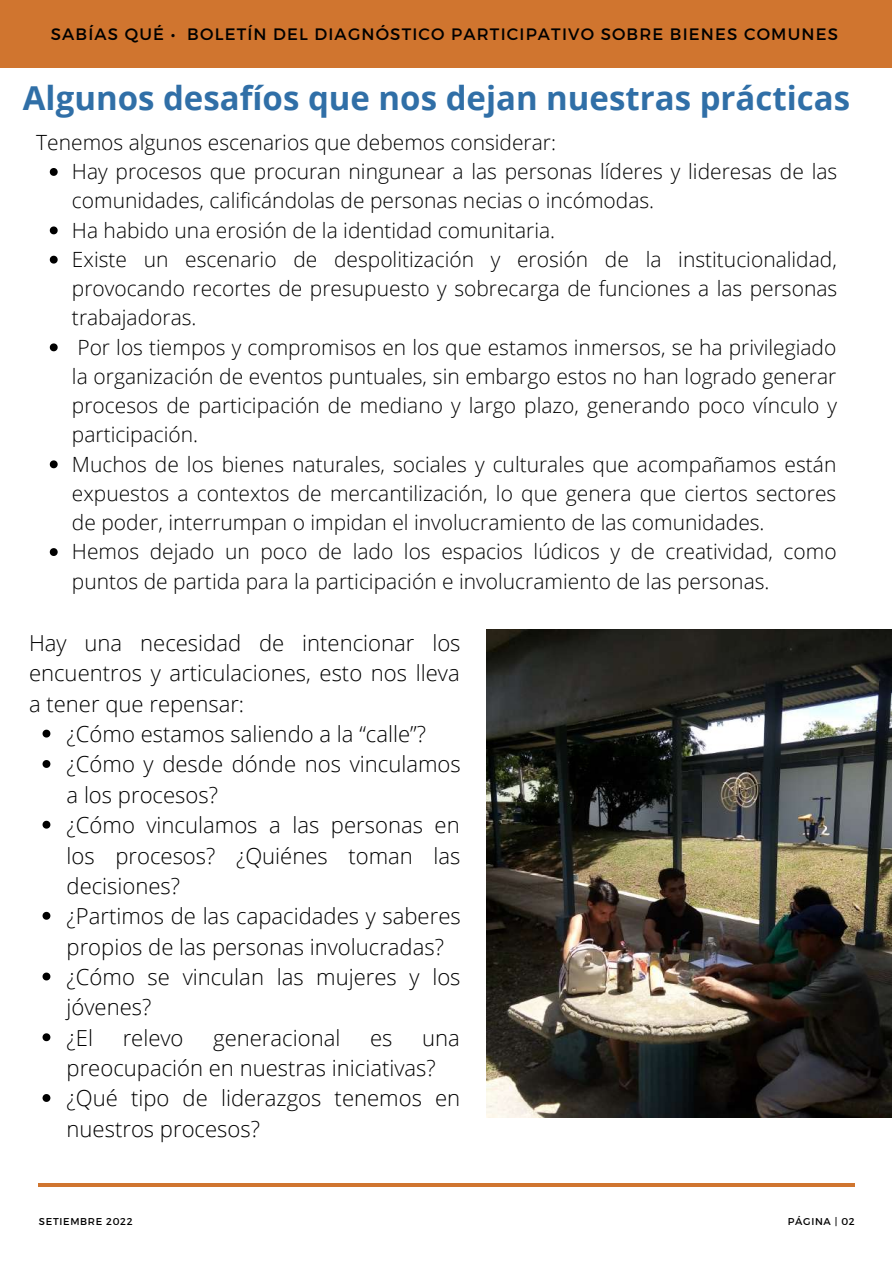
<style>
.page{position:relative;width:893px;height:1264px;background:#fff}
.page>*{position:absolute;margin:0;border:0;box-sizing:border-box;transform-origin:0 0}
.t1{font:700 33px "Open Sans";color:#306fa7}
.t2{font:300 22.05px/30.3px "Open Sans";color:#000}
.t3{font:300 21px/29.2px "Open Sans";color:#000}
.t4{font:16.5px "Montserrat";letter-spacing:.07em;color:#000}
.t5{font:9.9px "Montserrat";letter-spacing:.07em;color:#000}
</style>
<div class="page">
<div style="left:0;top:0;width:891px;height:67px;background:#d0752f"></div>
<hr style="left:38px;top:1183px;width:816px;height:3px;background:#d0752f">
<svg style="left:50px;top:168px;width:8px;height:8px"></svg>
<svg style="left:50px;top:226px;width:8px;height:8px"></svg>
<svg style="left:50px;top:256px;width:8px;height:7px"></svg>
<svg style="left:50px;top:343px;width:8px;height:8px"></svg>
<svg style="left:50px;top:460px;width:8px;height:8px"></svg>
<svg style="left:50px;top:548px;width:8px;height:8px"></svg>
<img style="left:487px;top:629px;width:404px;height:488px">
<svg style="left:43px;top:729px;width:7px;height:8px"></svg>
<svg style="left:43px;top:760px;width:7px;height:8px"></svg>
<svg style="left:43px;top:820px;width:7px;height:8px"></svg>
<svg style="left:43px;top:911px;width:7px;height:8px"></svg>
<svg style="left:43px;top:972px;width:7px;height:8px"></svg>
<svg style="left:43px;top:1033px;width:7px;height:8px"></svg>
<svg style="left:43px;top:1094px;width:7px;height:7px"></svg>
<p class="t4" style="left:51px;top:24px;width:788px">SABÍAS QUÉ • BOLETÍN DEL DIAGNÓSTICO PARTICIPATIVO SOBRE BIENES COMUNES</p>
<h1 class="t1" style="left:23px;top:75px;width:828px">Algunos desafíos que nos dejan nuestras prácticas</h1>
<p class="t3" style="left:36px;top:127px;width:521px">Tenemos algunos escenarios que debemos considerar:</p>
<p class="t3" style="left:72px;top:156px;width:766px">Hay procesos que procuran ningunear a las personas líderes y lideresas de las comunidades, calificándolas de personas necias o incómodas.<br>Ha habido una erosión de la identidad comunitaria.<br>Existe un escenario de despolitización y erosión de la institucionalidad, provocando recortes de presupuesto y sobrecarga de funciones a las personas trabajadoras.<br>Por los tiempos y compromisos en los que estamos inmersos, se ha privilegiado la organización de eventos puntuales, sin embargo estos no han logrado generar procesos de participación de mediano y largo plazo, generando poco vínculo y participación.<br>Muchos de los bienes naturales, sociales y culturales que acompañamos están expuestos a contextos de mercantilización, lo que genera que ciertos sectores de poder, interrumpan o impidan el involucramiento de las comunidades.<br>Hemos dejado un poco de lado los espacios lúdicos y de creatividad, como puntos de partida para la participación e involucramiento de las personas.</p>
<p class="t2" style="left:29px;top:627px;width:433px;text-align:justify">Hay una necesidad de intencionar los encuentros y articulaciones, esto nos lleva a tener que repensar:</p>
<p class="t2" style="left:67px;top:718px;width:395px">¿Cómo estamos saliendo a la “calle”? ¿Cómo y desde dónde nos vinculamos a los procesos?<br>¿Cómo vinculamos a las personas en los procesos? ¿Quiénes toman las decisiones?<br>¿Partimos de las capacidades y saberes propios de las personas involucradas? ¿Cómo se vinculan las mujeres y los jóvenes?<br>¿El</p>
<p class="t2" style="left:123px;top:1021px;width:62px">relevo</p>
<p class="t2" style="left:213px;top:1021px;width:129px">generacional</p>
<p class="t2" style="left:370px;top:1021px;width:24px">es</p>
<p class="t2" style="left:67px;top:1021px;width:395px;text-indent:355px">una preocupación en nuestras iniciativas? ¿Qué tipo de liderazgos tenemos en nuestros procesos?</p>
<p class="t5" style="left:39px;top:1214px;width:95px">SETIEMBRE 2022</p>
<p class="t5" style="left:787px;top:1214px;width:68px">PÁGINA | 02</p>
</div>
